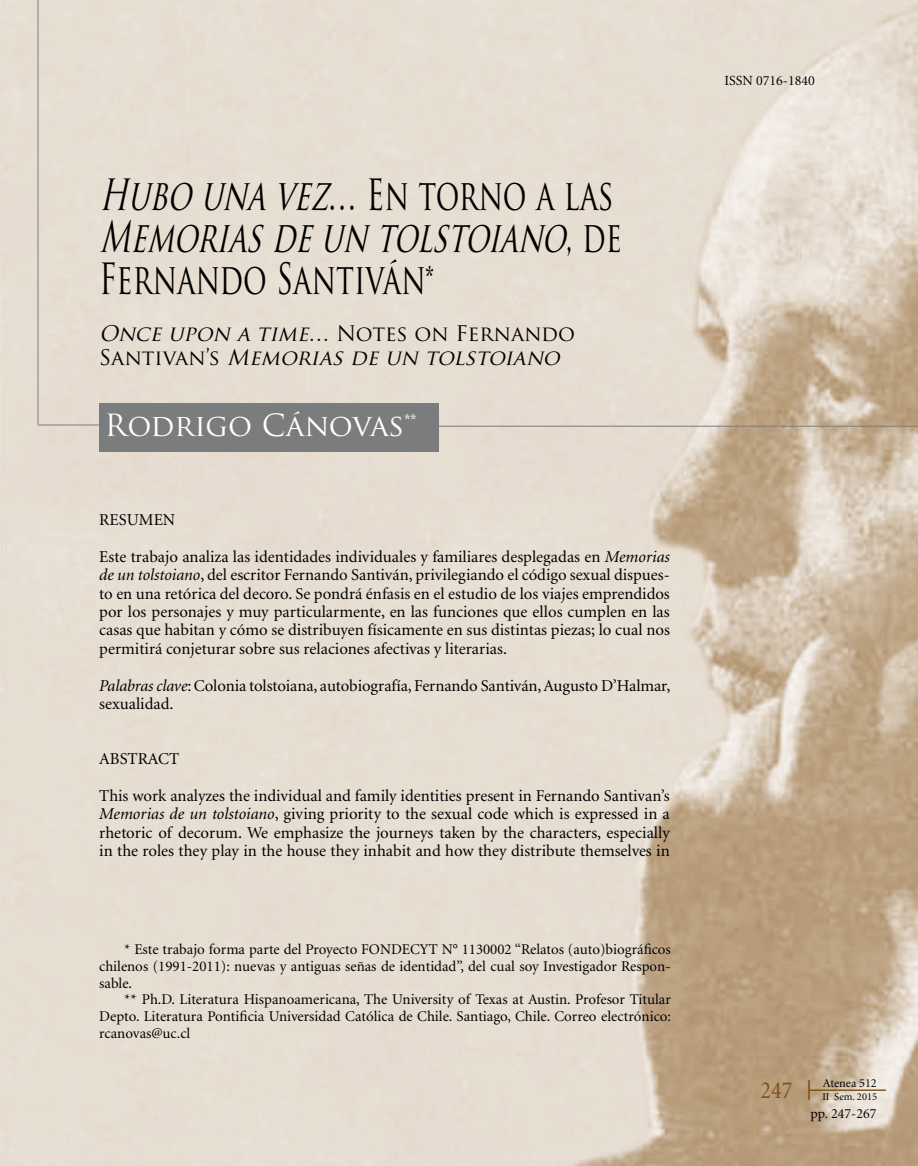
<style>
.page{position:relative;width:918px;height:1166px;background:#fff}
.page>*{position:absolute;margin:0;border:0;box-sizing:border-box;transform-origin:0 0}
.t1{font:italic 42px/42px "Trajan Pro";color:#000;scale:.7 1}
.t2{font:29.75px "Trajan Pro";letter-spacing:-.005em;color:#fff}
.t3{font:24.5px "Minion";color:#804f12;scale:.9 1}
.t4{font:italic 21px/23.6px "Trajan Pro";color:#000}
.t5{font:16.62px/18.4px "Minion";color:#000;text-align:justify}
.t6{font:14.88px/16.6px "Minion";color:#000;text-align:justify}
.t7{font:14px "Minion";color:#000}
.t8{font:12.25px "Minion";color:#000}
.t9{font:10.5px "Minion";color:#000}
.s1{font-style:normal}
.s2{font-style:normal;font-size:35px}
.s3{font-style:italic}
</style>
<div class="page">
<img style="left:0;top:0;width:918px;height:1166px">
<div style="left:99px;top:403px;width:340px;height:48px;background:#7b7c7e"></div>
<hr style="left:417px;top:426px;width:501px;height:1px;background:#7b7c7e">
<hr style="left:39px;top:424px;width:67px;height:1px;background:#7b7c7e">
<hr style="left:38px;top:0;width:1px;height:425px;background:#7b7c7e">
<hr style="left:809px;top:1090px;width:76px;height:1px;background:#804f12">
<svg style="left:808px;top:1080px;width:1px;height:20px"></svg>
<h1 class="t1" style="left:99px;top:174px;width:748px">Hubo unavez<span class="s1">… E n t o r n o a l a s<br></span>Memoriasdeun tolstoiano<span class="s1">, d e<br>Fernando Santiván</span><span class="s2">*</span></h1>
<p class="t4" style="left:99px;top:322px;width:477px">Once upon a time<span class="s1">… Notes on Fernando<br>S a n t i va n ’ s</span> Memorias de un tolstoiano</p>
<h2 class="t2" style="left:104px;top:406px;width:313px">Rodrigo Cánovas<sup>**</sup></h2>
<p class="t5" style="left:99px;top:511px;width:77px">RESUMEN</p>
<p class="t5" style="left:99px;top:548px;width:572px">Este trabajo analiza las identidades individuales y familiares desplegadas en <span class="s3">Memorias de un tolstoiano</span>, del escritor Fernando Santiván, privilegiando el código sexual dispues&shy;to en una retórica del decoro. Se pondrá énfasis en el estudio de los viajes emprendidos por los personajes y muy particularmente, en las funciones que ellos cumplen en las casas que habitan y cómo se distribuyen físicamente en sus distintas piezas; lo cual nos permitirá conjeturar sobre sus relaciones afectivas y literarias.</p>
<p class="t5" style="left:99px;top:677px;width:572px"><span class="s3">Palabras clave</span>: Colonia tolstoiana, autobiografía, Fernando Santiván, Augusto D’Halmar, sexualidad.</p>
<p class="t5" style="left:99px;top:750px;width:81px">ABSTRACT</p>
<p class="t5" style="left:99px;top:787px;width:572px">This work analyzes the individual and family identities present in Fernando Santivan’s <span class="s3">Memorias de un tolstoiano</span>, giving priority to the sexual code which is expressed in a rhetoric of decorum. We emphasize the journeys taken by the characters, especially in the roles they play in the house they inhabit and how they distribute themselves in</p>
<p class="t6" style="left:99px;top:942px;width:573px;text-indent:25px">* Este trabajo forma parte del Proyecto FONDECYT N° 1130002 “Relatos (auto)biográficos chilenos (1991-2011): nuevas y antiguas señas de identidad”, del cual soy Investigador Respon&shy;sable.</p>
<p class="t6" style="left:99px;top:992px;width:573px;text-indent:25px">** Ph.D. Literatura Hispanoamericana, The University of Texas at Austin. Profesor Titular Depto. Literatura Pontificia Universidad Católica de Chile. Santiago, Chile. Correo electrónico: rcanovas@uc.cl</p>
<p class="t7" style="left:724px;top:74px;width:92px">Issn 0716-1840</p>
<p class="t8" style="left:823px;top:1077px;width:56px">Atenea 512</p>
<h3 class="t3" style="left:760px;top:1078px;width:37px">247</h3>
<p class="t9" style="left:822px;top:1091px;width:56px">II Sem. 2015</p>
<p class="t7" style="left:810px;top:1106px;width:67px">pp. 247-267</p>
</div>
